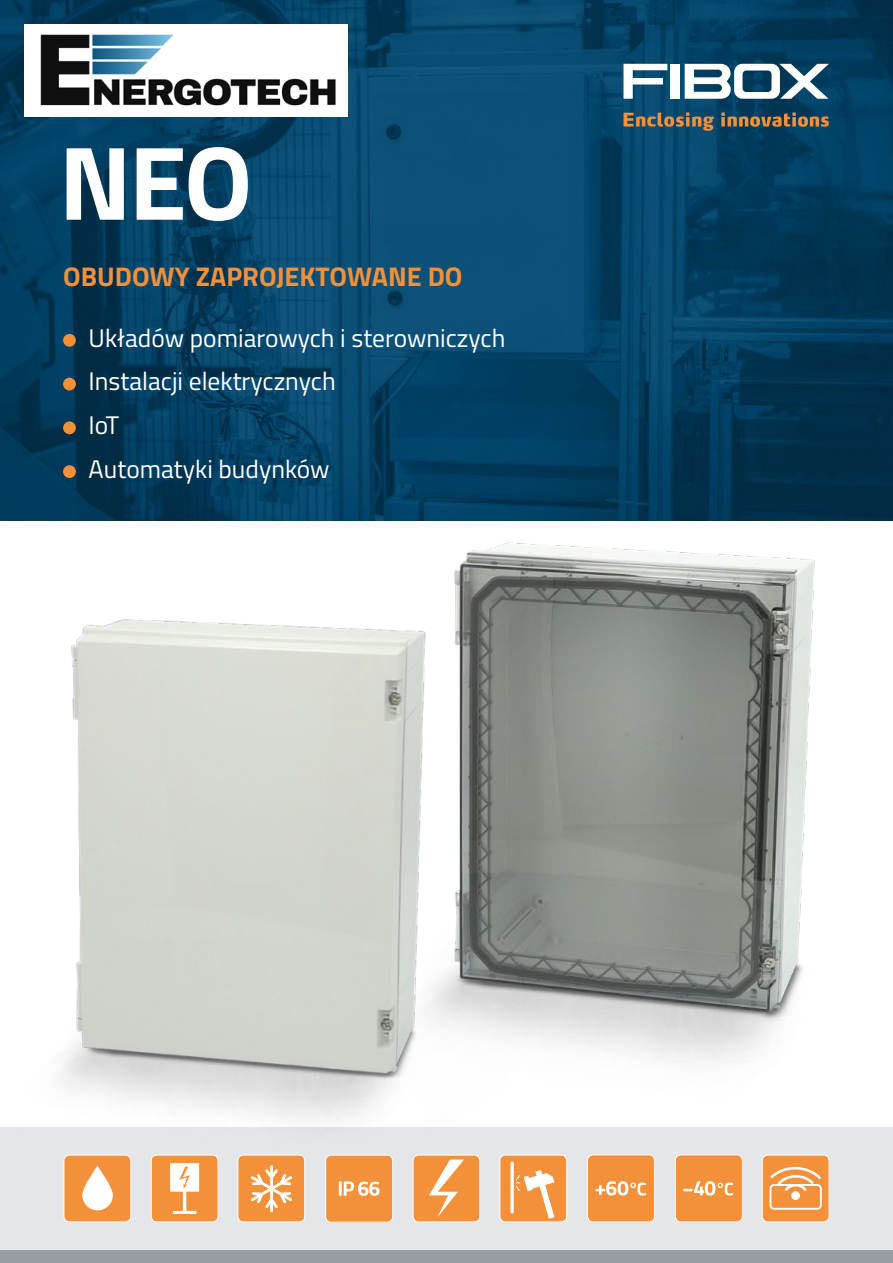
<style>
.page{position:relative;width:893px;height:1263px;background:#fff}
.page>*{position:absolute;margin:0;border:0;box-sizing:border-box;transform-origin:0 0}
.t1{font:700 105px "Cairo";color:#fff}
.t2{font:700 27px "Cairo";color:#f3903a}
.t3{font:25.5px/43.8px "Cairo";color:#fff}
</style>
<div class="page">
<img style="left:0;top:0;width:893px;height:427px">
<div style="left:670px;top:64px;width:10px;height:35px;background:#fff"></div>
<svg style="left:623px;top:64px;width:44px;height:35px"></svg>
<svg style="left:685px;top:64px;width:144px;height:35px"></svg>
<svg style="left:623px;top:112px;width:91px;height:19px;background:#5c635c"></svg>
<svg style="left:721px;top:112px;width:108px;height:15px;background:#695f4d"></svg>
<div style="left:0;top:1127px;width:893px;height:136px;background:#e5e6e9"></div>
<img style="left:152px;top:367px;width:741px;height:855px">
<div style="left:762px;top:1155px;width:67px;height:66px;background:#f3903a;border-radius:5px"></div>
<div style="left:762px;top:1154px;width:67px;height:67px;border:1px solid #fff;border-radius:5px"></div>
<div style="left:769px;top:1184px;width:53px;height:26px;border:2px solid #fff;border-radius:4px"></div>
<div style="left:792px;top:1192px;width:7px;height:7px;background:#fff;border-radius:50%"></div>
<div style="left:791px;top:1191px;width:9px;height:9px;border:1px solid #fff;border-radius:50%"></div>
<svg style="left:769px;top:1166px;width:53px;height:28px"></svg>
<div style="left:587px;top:1155px;width:68px;height:67px;background:#f3903a;border-radius:6px"></div>
<div style="left:587px;top:1154px;width:68px;height:68px;border:1px solid #fff;border-radius:6px"></div>
<svg style="left:675px;top:1154px;width:67px;height:68px;background:#f39b4e"></svg>
<img style="left:0;top:427px;width:646px;height:795px">
<div style="left:63px;top:334px;width:13px;height:13px;background:#f3903a;border-radius:50%"></div>
<div style="left:63px;top:378px;width:13px;height:12px;background:#f3903a;border-radius:50%"></div>
<div style="left:63px;top:421px;width:13px;height:13px;background:#f3903a;border-radius:50%"></div>
<div style="left:63px;top:465px;width:13px;height:13px;background:#f3903a;border-radius:50%"></div>
<div style="left:0;top:1250px;width:893px;height:13px;background:#989da4"></div>
<img style="left:25px;top:25px;width:322px;height:92px">
<h1 class="t1" style="left:59px;top:97px;width:195px">NEO</h1>
<p class="t2" style="left:63px;top:255px;width:401px">OBUDOWY ZAPROJEKTOWANE DO</p>
<p class="t3" style="left:89px;top:316px;width:418px">Układów pomiarowych i sterowniczych<br>Instalacji elektrycznych<br>IoT<br>Automatyki budynków</p>
</div>
